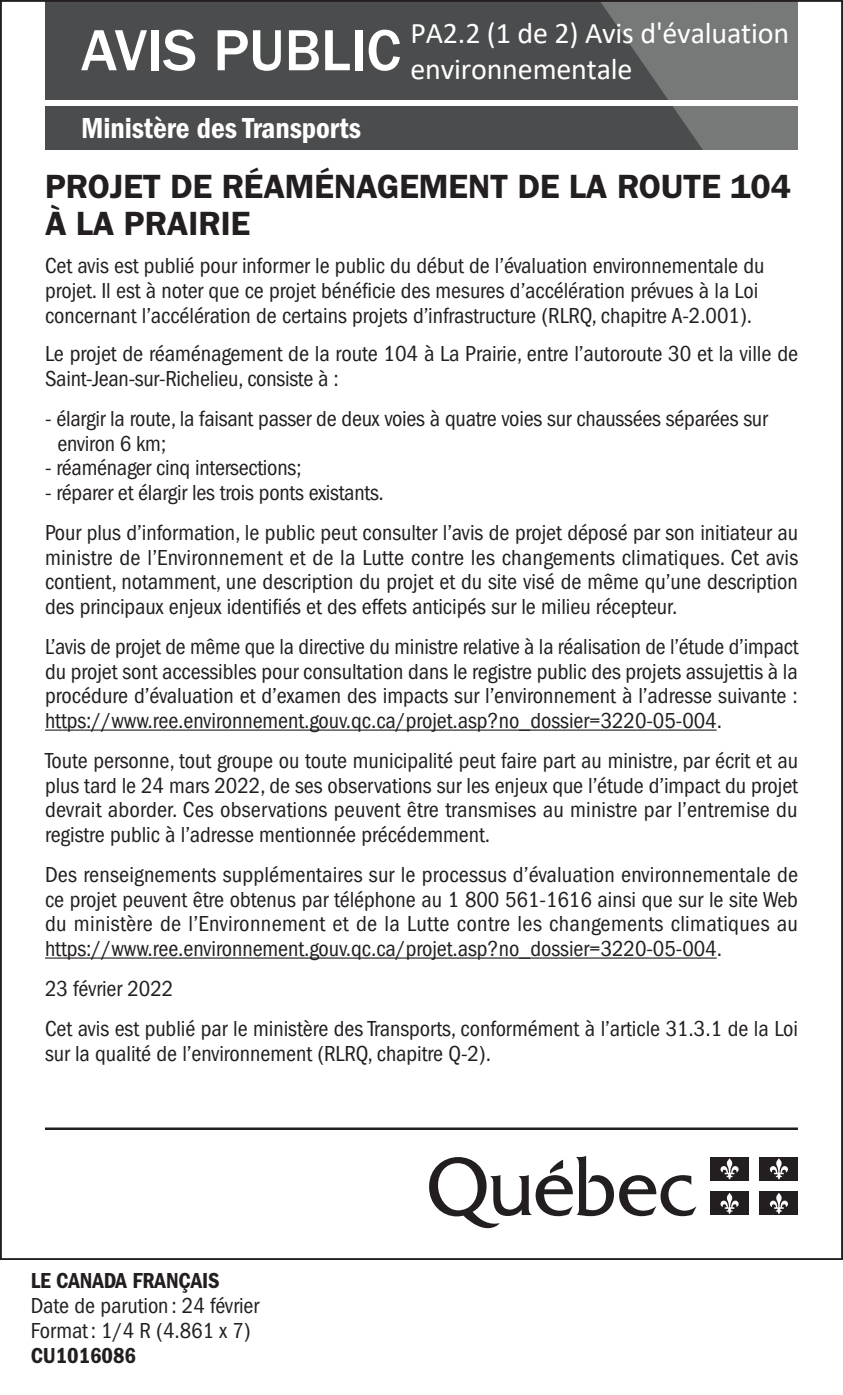
<style>
.page{position:relative;width:843px;height:1395px;background:#fff}
.page>*{position:absolute;margin:0;border:0;box-sizing:border-box;transform-origin:0 0}
.t1{font:500 60px "ITC Franklin Gothic Std";letter-spacing:-.005em;color:#fff}
.t2{font:600 33.75px/36.5px "ITC Franklin Gothic Std";letter-spacing:-.005em;color:#231f20}
.t3{font:30px/36px "Calibri";letter-spacing:-.005em;color:#fff}
.t4{font:30px "ITC Franklin Gothic Std Dm Cd";letter-spacing:-.005em;color:#fff}
.t5{font:condensed 22.5px/24.5px "ITC Franklin Gothic Std";letter-spacing:-.005em;color:#231f20}
.t6{font:22.5px "ITC Franklin Gothic Std Dm Cd";letter-spacing:-.005em;color:#231f20}
</style>
<div class="page">
<div style="left:45px;top:0;width:753px;height:99px;background:#4b4c4d"></div>
<div style="left:45px;top:106px;width:753px;height:44px;background:#4b4c4d"></div>
<svg style="left:599px;top:3px;width:199px;height:147px"></svg>
<svg style="left:429px;top:1156px;width:267px;height:73px"></svg>
<div style="left:710px;top:1157px;width:38px;height:23px;background:#231f20"></div>
<svg style="left:720px;top:1158px;width:19px;height:22px"></svg>
<div style="left:710px;top:1192px;width:38px;height:23px;background:#231f20"></div>
<svg style="left:720px;top:1193px;width:19px;height:21px"></svg>
<div style="left:759px;top:1157px;width:39px;height:23px;background:#231f20"></div>
<svg style="left:769px;top:1158px;width:19px;height:22px"></svg>
<div style="left:759px;top:1192px;width:39px;height:23px;background:#231f20"></div>
<svg style="left:769px;top:1193px;width:19px;height:21px"></svg>
<hr style="left:45px;top:1128px;width:753px;height:2px;background:#231f20">
<hr style="left:45px;top:730px;width:671px;height:1px;background:#231f20">
<hr style="left:45px;top:957px;width:671px;height:2px;background:#231f20">
<h1 class="t1" style="left:81px;top:17px;width:321px">AVIS PUBLIC</h1>
<h3 class="t3" style="left:410px;top:14px;width:380px">PA2.2 (1 de 2) Avis d'évaluation environnementale</h3>
<h3 class="t4" style="left:81px;top:111px;width:281px">Ministère des Transports</h3>
<h2 class="t2" style="left:45px;top:168px;width:747px">PROJET DE RÉAMÉNAGEMENT DE LA ROUTE 104<br>À LA PRAIRIE</h2>
<p class="t5" style="left:45px;top:254px;width:721px">Cet avis est publié pour informer le public du début de l’évaluation environnementale du projet. Il est à noter que ce projet bénéficie des mesures d’accélération prévues à la Loi concernant l’accélération de certains projets d’infrastructure (RLRQ, chapitre A-2.001).</p>
<p class="t5" style="left:45px;top:342px;width:754px">Le projet de réaménagement de la route 104 à La Prairie, entre l’autoroute 30 et la ville de<br>Saint-Jean-sur-Richelieu, consiste à :</p>
<p class="t5" style="left:57px;top:406px;width:711px;text-indent:-12px">- élargir la route, la faisant passer de deux voies à quatre voies sur chaussées séparées sur environ 6 km;</p>
<p class="t5" style="left:45px;top:456px;width:258px">- réaménager cinq intersections;</p>
<p class="t5" style="left:45px;top:473px;width:754px;line-height:40px">- réparer et élargir les trois ponts existants.<br>Pour plus d’information, le public peut consulter l’avis de projet déposé par son initiateur au</p>
<p class="t5" style="left:45px;top:545px;width:754px;text-align:justify">ministre de l’Environnement et de la Lutte contre les changements climatiques. Cet avis contient, notamment, une description du projet et du site visé de même qu’une description des principaux enjeux identifiés et des effets anticipés sur le milieu récepteur.</p>
<p class="t5" style="left:45px;top:635px;width:755px;text-align:justify">L’avis de projet de même que la directive du ministre relative à la réalisation de l’étude d’impact du projet sont accessibles pour consultation dans le registre public des projets assujettis à la procédure d’évaluation et d’examen des impacts sur l’environnement à l’adresse suivante : https://www.ree.environnement.gouv.qc.ca/projet.asp?no_dossier=3220-05-004.</p>
<p class="t5" style="left:45px;top:748px;width:754px;text-align:justify">Toute personne, tout groupe ou toute municipalité peut faire part au ministre, par écrit et au plus tard le 24 mars 2022, de ses observations sur les enjeux que l’étude d’impact du projet devrait aborder. Ces observations peuvent être transmises au ministre par l’entremise du registre public à l’adresse mentionnée précédemment.</p>
<p class="t5" style="left:45px;top:862px;width:754px;text-align:justify">Des renseignements supplémentaires sur le processus d’évaluation environnementale de ce projet peuvent être obtenus par téléphone au 1 800 561-1616 ainsi que sur le site Web du ministère de l’Environnement et de la Lutte contre les changements climatiques au https://www.ree.environnement.gouv.qc.ca/projet.asp?no_dossier=3220-05-004.</p>
<p class="t5" style="left:45px;top:969px;width:754px;line-height:40px">23 février 2022<br>Cet avis est publié par le ministère des Transports, conformément à l’article 31.3.1 de la Loi</p>
<p class="t5" style="left:45px;top:1041px;width:447px">sur la qualité de l’environnement (RLRQ, chapitre Q-2).</p>
<p class="t6" style="left:31px;top:1268px;width:191px">LE CANADA FRANÇAIS</p>
<p class="t5" style="left:31px;top:1293px;width:230px">Date de parution : 24 février<br>Format: 1/4 R (4.861 x 7)</p>
<p class="t6" style="left:31px;top:1343px;width:107px">CU1016086</p>
</div>
